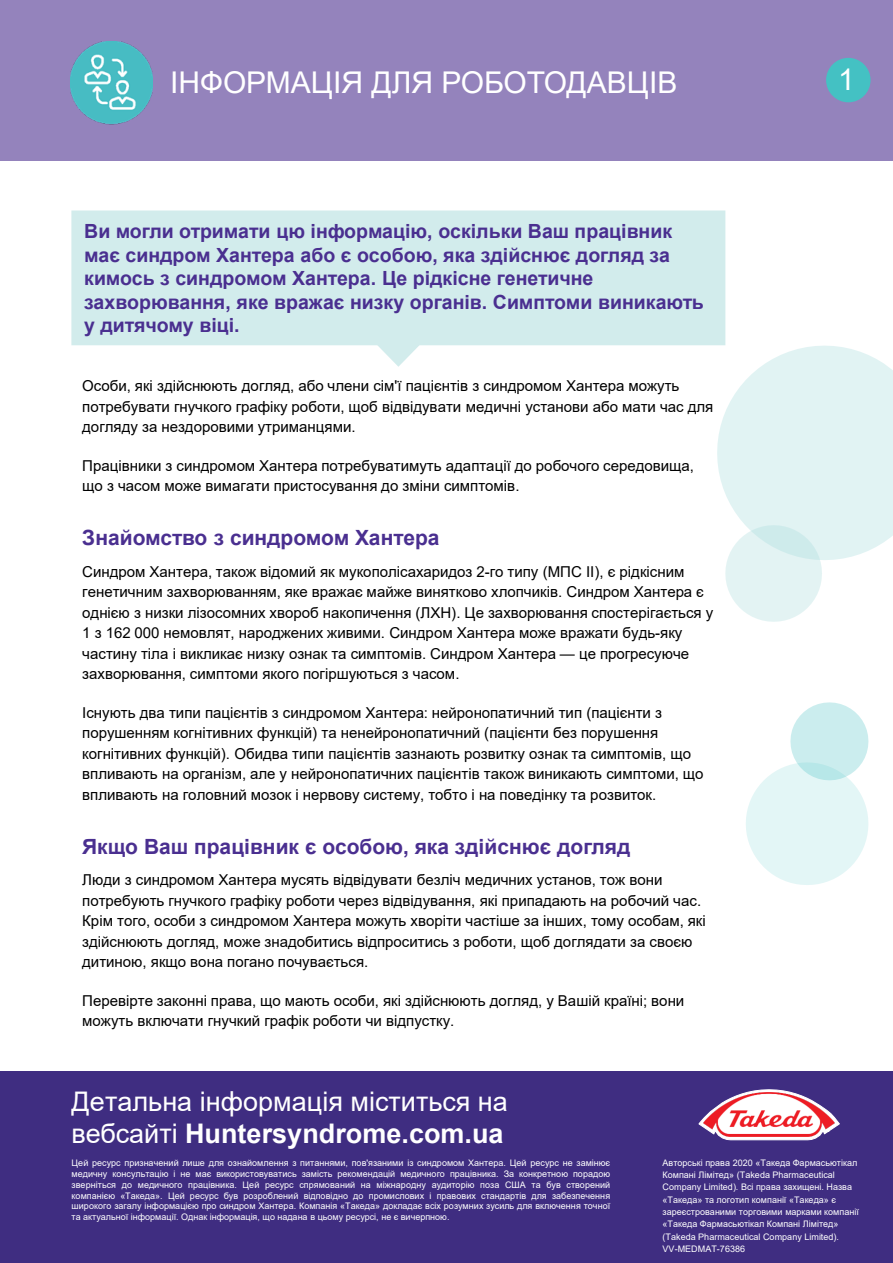
<style>
.page{position:relative;width:893px;height:1263px;background:#fff}
.page>*{position:absolute;margin:0;border:0;box-sizing:border-box;transform-origin:0 0}
.t1{font:30px "Arial";color:#fff}
.t2{font:27px/32.4px "Arial";color:#fff}
.t3{font:700 21px "Arial";color:#4a2f90}
.t4{font:700 19.5px/23.4px "Arial";color:#4a2f90}
.t5{font:15px/20.5px "Arial";color:#000}
.t6{font:9px/12.3px "Arial";color:#fff}
.t7{font:9px "Arial";letter-spacing:.005em;color:#fff}
.s1{font-weight:700}
</style>
<div class="page">
<div style="left:0;top:0;width:893px;height:160px;background:#9483bc"></div>
<div style="left:0;top:1071px;width:893px;height:192px;background:#3f2d81"></div>
<svg style="left:698px;top:1089px;width:142px;height:52px"></svg>
<img style="left:704px;top:1093px;width:130px;height:44px">
<div style="left:826px;top:58px;width:44px;height:44px;background:#44c1c3;border-radius:50%"></div>
<img style="left:71px;top:41px;width:82px;height:84px">
<svg style="left:746px;top:702px;width:122px;height:183px"></svg>
<svg style="left:71px;top:211px;width:654px;height:156px;background:#d8eeee"></svg>
<svg style="left:717px;top:346px;width:176px;height:276px"></svg>
<p class="t1" style="left:170px;top:62px;width:508px">ІНФОРМАЦІЯ ДЛЯ РОБОТОДАВЦІВ</p>
<p class="t4" style="left:84px;top:220px;width:621px">Ви могли отримати цю інформацію, оскільки Ваш працівник має синдром Хантера або є особою, яка здійснює догляд за кимось з синдромом Хантера. Це рідкісне генетичне захворювання, яке вражає низку органів. Симптоми виникають у дитячому віці.</p>
<p class="t5" style="left:82px;top:376px;width:632px">Особи, які здійснюють догляд, або члени сім'ї пацієнтів з синдромом Хантера можуть потребувати гнучкого графіку роботи, щоб відвідувати медичні установи або мати час для догляду за нездоровими утриманцями.</p>
<p class="t5" style="left:82px;top:455px;width:613px">Працівники з синдромом Хантера потребуватимуть адаптації до робочого середовища, що з часом може вимагати пристосування до зміни симптомів.</p>
<p class="t3" style="left:82px;top:523px;width:359px">Знайомство з синдромом Хантера</p>
<p class="t5" style="left:82px;top:561px;width:632px">Синдром Хантера, також відомий як мукополісахаридоз 2-го типу (МПС II), є рідкісним генетичним захворюванням, яке вражає майже винятково хлопчиків. Синдром Хантера є однією з низки лізосомних хвороб накопичення (ЛХН). Це захворювання спостерігається у 1 з 162 000 немовлят, народжених живими. Синдром Хантера може вражати будь-яку частину тіла і викликає низку ознак та симптомів. Синдром Хантера — це прогресуюче захворювання, симптоми якого погіршуються з часом.</p>
<p class="t5" style="left:82px;top:702px;width:623px">Існують два типи пацієнтів з синдромом Хантера: нейронопатичний тип (пацієнти з порушенням когнітивних функцій) та ненейронопатичний (пацієнти без порушення когнітивних функцій). Обидва типи пацієнтів зазнають розвитку ознак та симптомів, що впливають на організм, але у нейронопатичних пацієнтів також виникають симптоми, що впливають на головний мозок і нервову систему, тобто і на поведінку та розвиток.</p>
<p class="t3" style="left:82px;top:831px;width:549px">Якщо Ваш працівник є особою, яка здійснює догляд</p>
<p class="t5" style="left:82px;top:870px;width:625px">Люди з синдромом Хантера мусять відвідувати безліч медичних установ, тож вони потребують гнучкого графіку роботи через відвідування, які припадають на робочий час.<br>Крім того, особи з синдромом Хантера можуть хворіти частіше за інших, тому особам, які здійснюють догляд, може знадобитись відпроситись з роботи, щоб доглядати за своєю дитиною, якщо вона погано почувається.</p>
<p class="t5" style="left:82px;top:990px;width:603px">Перевірте законні права, що мають особи, які здійснюють догляд, у Вашій країні; вони можуть включати гнучкий графік роботи чи відпустку.</p>
<p class="t2" style="left:72px;top:1085px;width:438px">Детальна інформація міститься на вебсайті <span class="s1">Huntersyndrome.</span><span class="s1">com.ua</span></p>
<h1 class="t1" style="left:838px;top:58px;width:18px">1</h1>
<p class="t6" style="left:72px;top:1158px;width:540px;line-height:10.8px;text-align:justify">Цей ресурс призначений лише для ознайомлення з питаннями, пов'язаними із синдромом Хантера. Цей ресурс не замінює медичну консультацію і не має використовуватись замість рекомендацій медичного працівника. За конкретною порадою зверніться до медичного працівника. Цей ресурс спрямований на міжнародну аудиторію поза США та був створений компанією «Такеда». Цей ресурс був розроблений відповідно до промислових і правових стандартів для забезпечення широкого загалу інформацією про синдром Хантера. Компанія «Такеда» докладає всіх розумних зусиль для включення точної та актуальної інформації. Однак інформація, що надана в цьому ресурсі, не є вичерпною.</p>
<p class="t6" style="left:662px;top:1157px;width:198px">Авторські права 2020 «Такеда Фармасьютікал Компані Лімітед» (Takeda Pharmaceutical Company Limited). Всі права захищені. Назва «Такеда» та логотип компанії «Такеда» є зареєстрованими торговими марками компанії «Такеда Фармасьютікал Компані Лімітед» (Takeda Pharmaceutical Company Limited).</p>
<p class="t7" style="left:662px;top:1243px;width:84px">VV-MEDMAT-76386</p>
</div>
